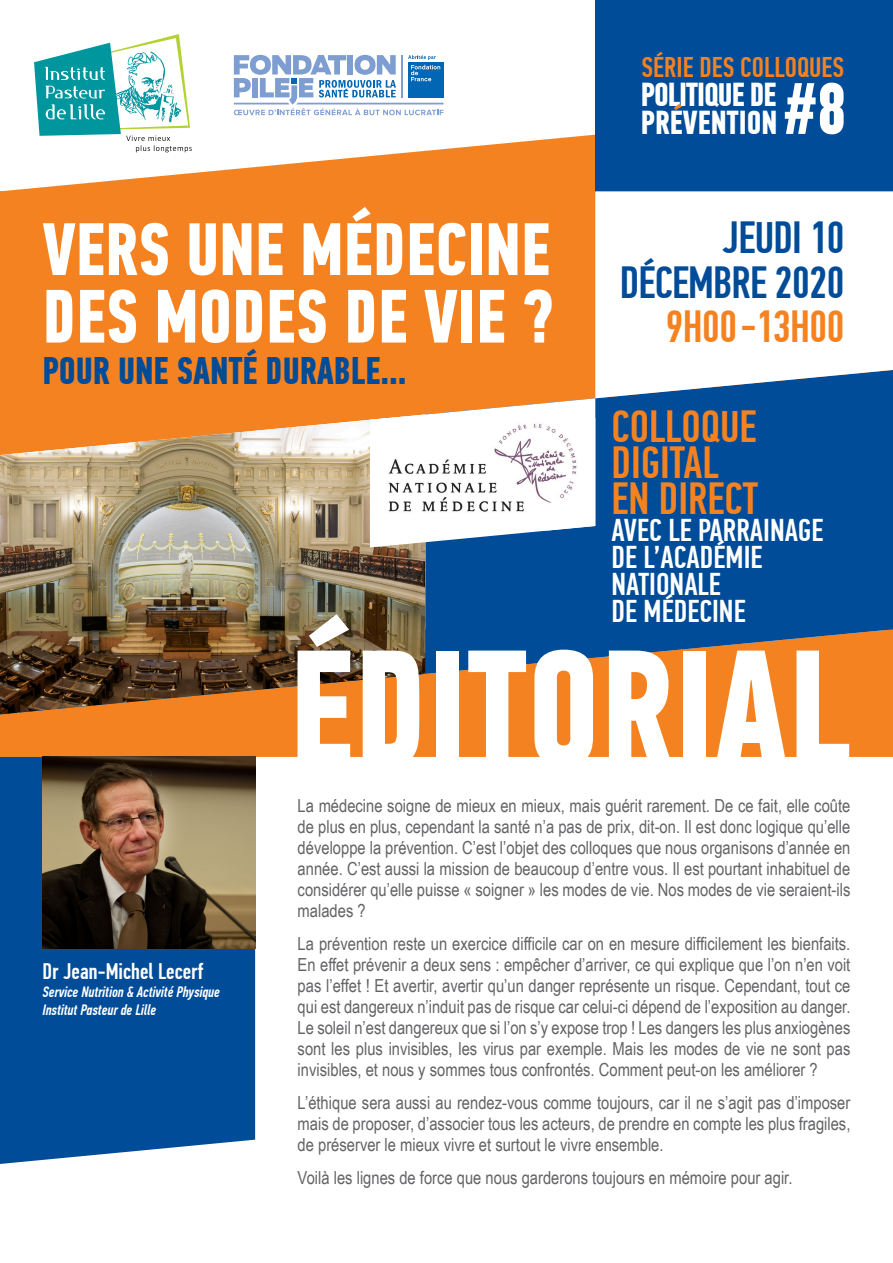
<style>
.page{position:relative;width:893px;height:1263px;background:#fff}
.page>*{position:absolute;margin:0;border:0;box-sizing:border-box;transform-origin:0 0}
.t1{font:700 165px "PF Din Text Comp Pro";color:#fff}
.t2{font:700 75.6px "PF Din Text Comp Pro";color:#fff}
.t3{font:700 74.4px "PF Din Text Comp Pro";color:#fff}
.t4{font:500 45px/36px "PF Din Text Comp Pro";color:#f58220}
.t5{font:500 45px/44.2px "PF Din Text Comp Pro";letter-spacing:-.02em;color:#014c98;text-align:right}
.t6{font:500 45px "PF Din Text Comp Pro";letter-spacing:-.02em;color:#f58220}
.t7{font:700 38.4px "PF Din Text Comp Pro";color:#014c98}
.t8{font:700 33.15px/27.8px "PF Din Text Comp Pro";letter-spacing:-.015em;color:#fff}
.t9{font:500 31.5px/27px "PF Din Text Comp Pro";color:#fff}
.t10{font:500 28.5px "PF Din Text Comp Pro";color:#f58220}
.t11{font:500 22.5px "PF Din Text Comp Pro";color:#fff}
.t12{font:18px/21px "Arial Narrow";color:#636366;text-align:justify}
.t13{font:italic 500 15px/18px "PF Din Text Comp Pro";color:#fff}
.s1{font-size:73.05px}
</style>
<div class="page">
<div style="left:0;top:714px;width:893px;height:43px;background:#f58220"></div>
<svg style="left:425px;top:629px;width:468px;height:85px;background:#b37340"></svg>
<svg style="left:4px;top:109px;width:591px;height:82px"></svg>
<div style="left:0;top:191px;width:595px;height:223px;background:#f58220"></div>
<div style="left:425px;top:370px;width:468px;height:259px;background:#014c98"></div>
<svg style="left:34px;top:34px;width:158px;height:118px"></svg>
<div style="left:595px;top:0;width:298px;height:191px;background:#014c98"></div>
<svg style="left:674px;top:104px;width:8px;height:6px"></svg>
<svg style="left:595px;top:191px;width:298px;height:207px"></svg>
<img style="left:0;top:414px;width:425px;height:300px">
<div style="left:0;top:757px;width:255px;height:407px;background:#014c98"></div>
<img style="left:43px;top:757px;width:212px;height:191px">
<svg style="left:370px;top:398px;width:225px;height:149px"></svg>
<img style="left:370px;top:418px;width:225px;height:112px">
<svg style="left:234px;top:55px;width:209px;height:60px"></svg>
<h3 class="t10" style="left:642px;top:50px;width:204px">SÉRIE DES COLLOQUES</h3>
<h3 class="t3" style="left:43px;top:204px;width:509px">VERS UNE MÉDECINE</h3>
<h2 class="t2" style="left:43px;top:271px;width:513px">DES MODES DE VIE ?</h2>
<h3 class="t7" style="left:43px;top:348px;width:366px">POUR UNE SANTÉ DURABLE...</h3>
<h3 class="t8" style="left:641px;top:81px;width:208px">POLITIQUE DE<br>PREVENTION <span class="s1">#8</span></h3>
<h3 class="t5" style="left:620px;top:216px;width:226px">JEUDI 10<br>DÉCEMBRE 2020</h3>
<h3 class="t6" style="left:665px;top:300px;width:181px">9H00-13H00</h3>
<p class="t11" style="left:43px;top:958px;width:162px">Dr Jean-Michel Lecerf</p>
<p class="t13" style="left:43px;top:983px;width:179px">Service Nutrition &amp; Activité Physique<br>Institut Pasteur de Lille</p>
<h3 class="t4" style="left:611px;top:409px;width:148px">COLLOQUE<br>DIGITAL<br>EN DIRECT</h3>
<h3 class="t9" style="left:611px;top:517px;width:213px">AVEC LE PARRAINAGE<br>DE L’ACADÉMIE<br>NATIONALE<br>DE MÉDECINE</h3>
<h1 class="t1" style="left:289px;top:609px;width:563px">ÉDITORIAL</h1>
<p class="t12" style="left:298px;top:795px;width:554px">La médecine soigne de mieux en mieux, mais guérit rarement. De ce fait, elle coûte de plus en plus, cependant la santé n’a pas de prix, dit-on. Il est donc logique qu’elle développe la prévention. C’est l’objet des colloques que nous organisons d’année en année. C’est aussi la mission de beaucoup d’entre vous. Il est pourtant inhabituel de considérer qu’elle puisse « soigner » les modes de vie. Nos modes de vie seraient-ils malades ?</p>
<p class="t12" style="left:298px;top:933px;width:554px">La prévention reste un exercice difficile car on en mesure difficilement les bienfaits.<br>En effet prévenir a deux sens : empêcher d’arriver, ce qui explique que l’on n’en voit pas l’effet ! Et avertir, avertir qu’un danger représente un risque. Cependant, tout ce qui est dangereux n’induit pas de risque car celui-ci dépend de l’exposition au danger.<br>Le soleil n’est dangereux que si l’on s’y expose trop ! Les dangers les plus anxiogènes sont les plus invisibles, les virus par exemple. Mais les modes de vie ne sont pas invisibles, et nous y sommes tous confrontés. Comment peut-on les améliorer ?</p>
<p class="t12" style="left:298px;top:1092px;width:554px">L’éthique sera aussi au rendez-vous comme toujours, car il ne s’agit pas d’imposer mais de proposer, d’associer tous les acteurs, de prendre en compte les plus fragiles, de préserver le mieux vivre et surtout le vivre ensemble.</p>
<p class="t12" style="left:298px;top:1167px;width:496px">Voilà les lignes de force que nous garderons toujours en mémoire pour agir.</p>
</div>
